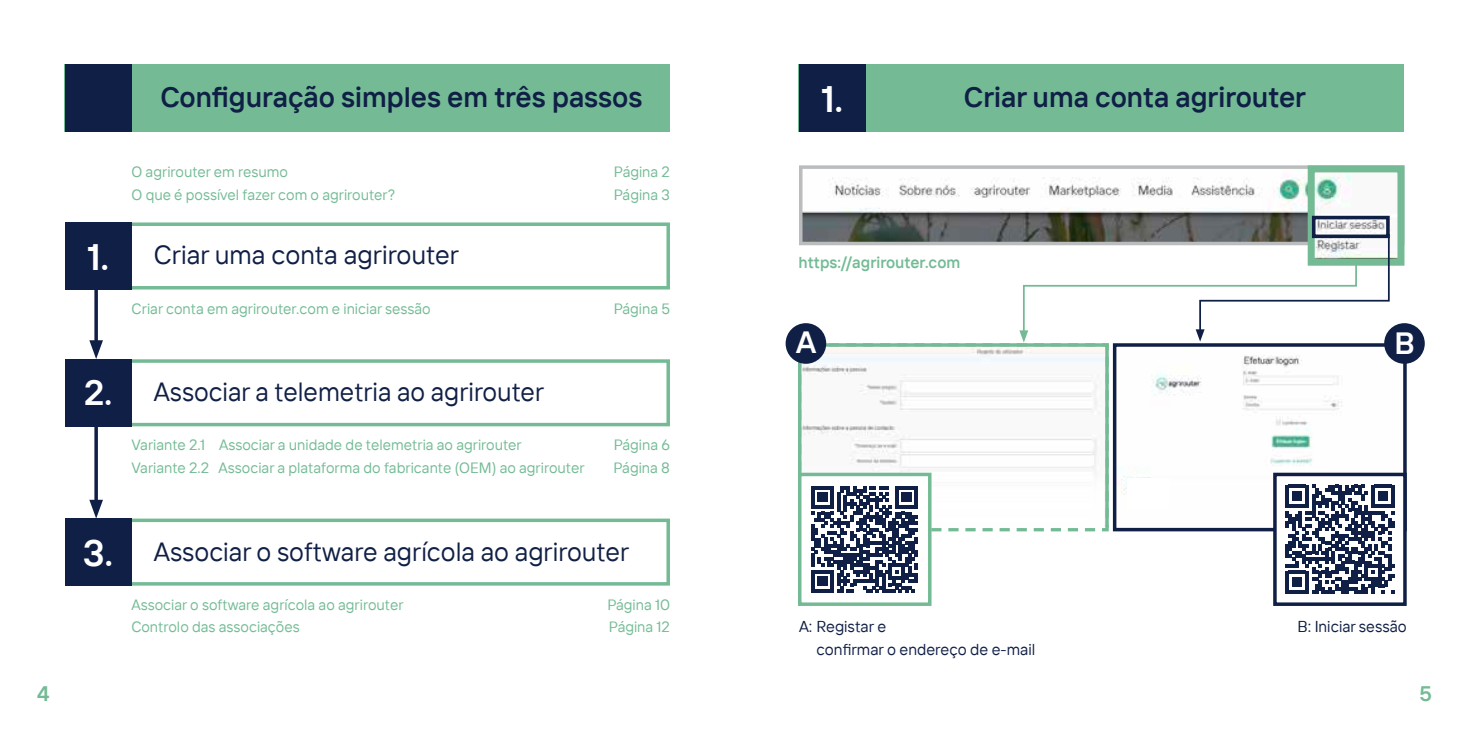
<style>
.page{position:relative;width:1469px;height:735px;background:#fff}
.page>*{position:absolute;margin:0;border:0;box-sizing:border-box;transform-origin:0 0}
.t1{font:600 36.75px "TT Interphases";color:#fff}
.t2{font:600 35px "TT Interphases";color:#fff}
.t3{font:600 30.62px "TT Interphases";color:#fff}
.t4{font:600 28px "TT Interphases";color:#101f45}
.t5{font:26.25px "TT Interphases";color:#101f45}
.t6{font:600 21px "TT Interphases";color:#74bb95}
.t7{font:15.75px "TT Interphases";color:#101f45}
.t8{font:600 15.75px "TT Interphases";color:#74bb95}
.t9{font:14.88px "TT Interphases";color:#74bb95}
</style>
<div class="page">
<div style="left:64px;top:64px;width:606px;height:67px;background:#74bb95"></div>
<div style="left:124px;top:222px;width:546px;height:67px;background:#fff;border:4px solid #74bb95"></div>
<div style="left:64px;top:222px;width:67px;height:67px;background:#101f45"></div>
<div style="left:124px;top:359px;width:546px;height:67px;background:#fff;border:4px solid #74bb95"></div>
<div style="left:124px;top:518px;width:546px;height:67px;background:#fff;border:4px solid #74bb95"></div>
<div style="left:64px;top:359px;width:67px;height:67px;background:#101f45"></div>
<div style="left:64px;top:518px;width:67px;height:67px;background:#101f45"></div>
<div style="left:798px;top:64px;width:605px;height:67px;background:#74bb95"></div>
<div style="left:798px;top:64px;width:67px;height:67px;background:#101f45"></div>
<svg style="left:94px;top:289px;width:4px;height:51px"></svg>
<svg style="left:89px;top:340px;width:14px;height:19px"></svg>
<svg style="left:94px;top:426px;width:4px;height:73px"></svg>
<svg style="left:89px;top:499px;width:14px;height:19px"></svg>
<div style="left:64px;top:64px;width:67px;height:67px;background:#101f45"></div>
<img style="left:804px;top:177px;width:503px;height:63px">
<div style="left:799px;top:165px;width:605px;height:80px;border:4px solid #bbbcbd"></div>
<img style="left:1315px;top:173px;width:81px;height:84px">
<div style="left:1307px;top:165px;width:97px;height:100px;border:7px solid #74bb95"></div>
<div style="left:1311px;top:216px;width:78px;height:22px;border:4px solid #101f45"></div>
<img style="left:1120px;top:348px;width:281px;height:147px">
<div style="left:1112px;top:343px;width:294px;height:188px;border:4px solid #101f45"></div>
<svg style="left:808px;top:232px;width:582px;height:114px"></svg>
<svg style="left:796px;top:341px;width:314px;height:189px"></svg>
<div style="left:1126px;top:478px;width:42px;height:30px;background:#fff"></div>
<div style="left:802px;top:459px;width:302px;height:68px;background:#fff"></div>
<div style="left:785px;top:323px;width:41px;height:40px;background:#101f45;border-radius:50%"></div>
<div style="left:1384px;top:323px;width:40px;height:40px;background:#101f45;border-radius:50%"></div>
<div style="left:799px;top:474px;width:130px;height:130px;background:#fff"></div>
<svg style="left:811px;top:485px;width:287px;height:107px"></svg>
<div style="left:798px;top:472px;width:133px;height:133px;border:4px solid #74bb95"></div>
<div style="left:1274px;top:474px;width:130px;height:130px;background:#fff"></div>
<svg style="left:1285px;top:484px;width:109px;height:109px"></svg>
<div style="left:1273px;top:472px;width:133px;height:133px;border:4px solid #101f45"></div>
<h3 class="t4" style="left:160px;top:79px;width:483px">Configuração simples em três passos</h3>
<h1 class="t1" style="left:821px;top:75px;width:23px">1.</h1>
<h3 class="t4" style="left:963px;top:79px;width:344px">Criar uma conta agrirouter</h3>
<p class="t9" style="left:131px;top:162px;width:158px">O agrirouter em resumo</p>
<p class="t9" style="left:614px;top:162px;width:58px">Página 2</p>
<p class="t9" style="left:131px;top:185px;width:265px">O que é possível fazer com o agrirouter?</p>
<p class="t9" style="left:614px;top:185px;width:58px">Página 3</p>
<h1 class="t1" style="left:87px;top:233px;width:23px">1.</h1>
<h3 class="t5" style="left:154px;top:238px;width:307px">Criar uma conta agrirouter</h3>
<p class="t8" style="left:798px;top:252px;width:163px">https://agrirouter.com</p>
<p class="t9" style="left:131px;top:299px;width:301px">Criar conta em agrirouter.com e iniciar sessão</p>
<p class="t9" style="left:613px;top:299px;width:58px">Página 5</p>
<h3 class="t3" style="left:796px;top:322px;width:22px">A</h3>
<h3 class="t3" style="left:1394px;top:323px;width:22px">B</h3>
<h2 class="t2" style="left:84px;top:370px;width:29px">2.</h2>
<h3 class="t5" style="left:154px;top:375px;width:392px">Associar a telemetria ao agrirouter</h3>
<p class="t9" style="left:132px;top:435px;width:392px">Variante 2.1 Associar a unidade de telemetria ao agrirouter</p>
<p class="t9" style="left:613px;top:435px;width:58px">Página 6</p>
<p class="t9" style="left:132px;top:458px;width:454px">Variante 2.2 Associar a plataforma do fabricante (OEM) ao agrirouter</p>
<p class="t9" style="left:613px;top:458px;width:58px">Página 8</p>
<h1 class="t1" style="left:83px;top:529px;width:31px">3.</h1>
<h3 class="t5" style="left:154px;top:535px;width:477px">Associar o software agrícola ao agrirouter</h3>
<p class="t9" style="left:131px;top:594px;width:273px">Associar o software agrícola ao agrirouter</p>
<p class="t9" style="left:607px;top:594px;width:64px">Página 10</p>
<p class="t9" style="left:131px;top:617px;width:170px">Controlo das associações</p>
<p class="t9" style="left:609px;top:617px;width:62px">Página 12</p>
<p class="t7" style="left:799px;top:616px;width:89px">A: Registar e</p>
<p class="t7" style="left:1297px;top:616px;width:111px">B: Iniciar sessão</p>
<p class="t7" style="left:816px;top:639px;width:220px">confirmar o endereço de e-mail</p>
<h3 class="t6" style="left:37px;top:680px;width:14px">4</h3>
<h3 class="t6" style="left:1419px;top:680px;width:14px">5</h3>
</div>
